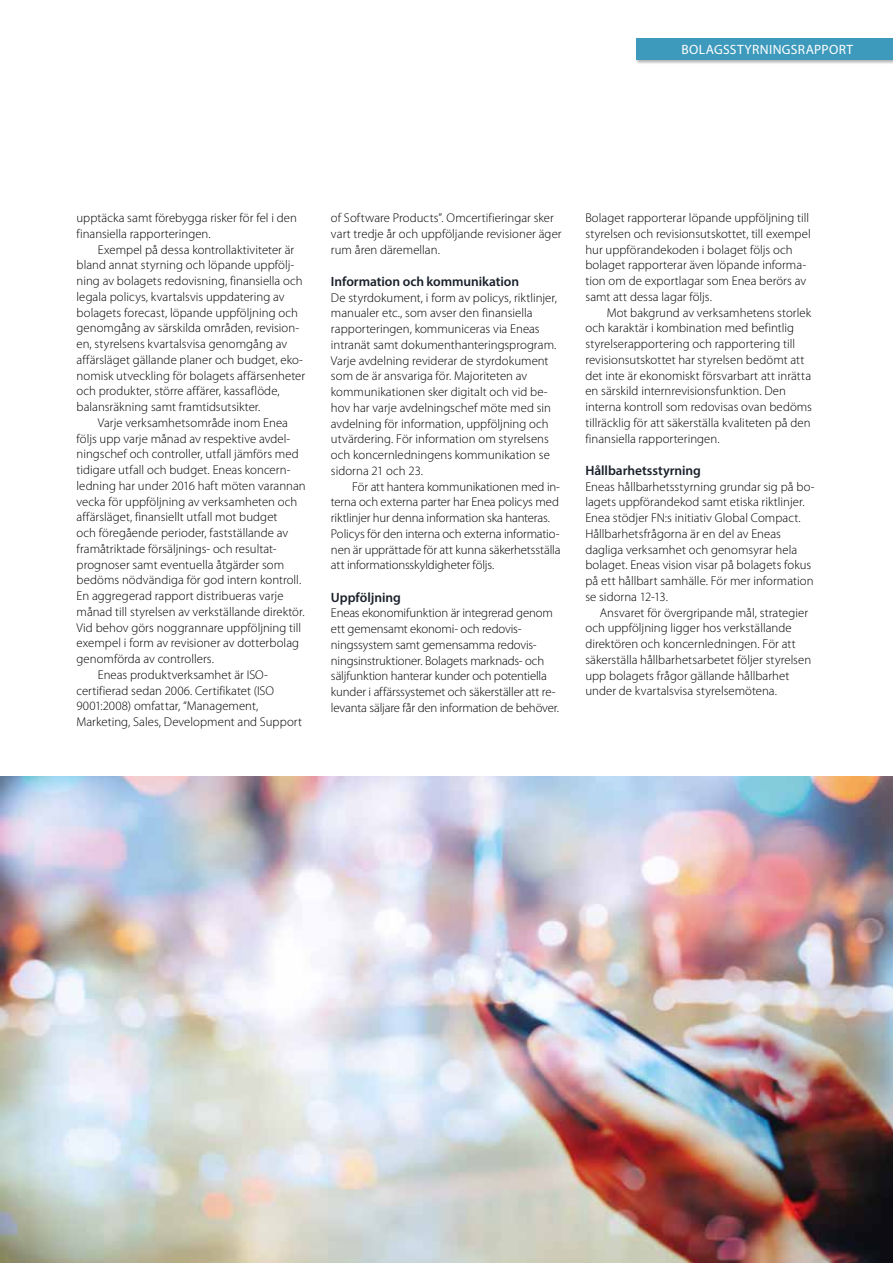
<style>
.page{position:relative;width:893px;height:1263px;background:#fff}
.page>*{position:absolute;margin:0;border:0;box-sizing:border-box;transform-origin:0 0}
.t1{font:600 13.5px "Myriad Pro";letter-spacing:-.005em;color:#1a202a}
.t2{font:13.5px "Myriad Pro";letter-spacing:.025em;color:#fff}
.t3{font:300 12.75px/15.8px "Myriad Pro";color:#000}
</style>
<div class="page">
<div style="left:636px;top:38px;width:257px;height:26px;background:#000;opacity:.29"></div>
<div style="left:636px;top:38px;width:257px;height:22px;background:#3e9abc"></div>
<img style="left:0;top:776px;width:893px;height:487px">
<p class="t2" style="left:681px;top:41px;width:173px">BOLAGSSTYRNINGSRAPPORT</p>
<p class="t3" style="left:77px;top:210px;width:222px">upptäcka samt förebygga risker för fel i den finansiella rapporteringen.</p>
<p class="t3" style="left:77px;top:242px;width:230px;text-indent:21px">Exempel på dessa kontrollaktiviteter är bland annat styrning och löpande uppfölj&shy;ning av bolagets redovisning, finansiella och legala policys, kvartalsvis uppdatering av bolagets forecast, löpande uppföljning och genomgång av särskilda områden, revision&shy;en, styrelsens kvartalsvisa genomgång av affärsläget gällande planer och budget, eko&shy;nomisk utveckling för bolagets affärsenheter och produkter, större affärer, kassaflöde, balansräkning samt framtidsutsikter.</p>
<p class="t3" style="left:98px;top:415px;width:192px">Varje verksamhetsområde inom Enea</p>
<p class="t3" style="left:77px;top:431px;width:215px">följs upp varje månad av respektive avdel-</p>
<p class="t3" style="left:77px;top:446px;width:224px">ningschef och controller, utfall jämförs med</p>
<p class="t3" style="left:77px;top:462px;width:215px">tidigare utfall och budget. Eneas koncern-</p>
<p class="t3" style="left:77px;top:478px;width:231px">ledning har under 2016 haft möten varannan</p>
<p class="t3" style="left:77px;top:494px;width:222px">vecka för uppföljning av verksamheten och</p>
<p class="t3" style="left:77px;top:509px;width:202px">affärsläget, finansiellt utfall mot budget</p>
<p class="t3" style="left:77px;top:525px;width:213px">och föregående perioder, fastställande av</p>
<p class="t3" style="left:77px;top:541px;width:202px">framåtriktade försäljnings- och resultat-</p>
<p class="t3" style="left:77px;top:557px;width:209px">prognoser samt eventuella åtgärder som</p>
<p class="t3" style="left:77px;top:572px;width:226px">bedöms nödvändiga för god intern kontroll.</p>
<p class="t3" style="left:77px;top:588px;width:209px">En aggregerad rapport distribueras varje</p>
<p class="t3" style="left:77px;top:604px;width:230px">månad till styrelsen av verkställande direktör.</p>
<p class="t3" style="left:77px;top:620px;width:226px">Vid behov görs noggrannare uppföljning till</p>
<p class="t3" style="left:77px;top:635px;width:224px">exempel i form av revisioner av dotterbolag</p>
<p class="t3" style="left:77px;top:651px;width:139px">genomförda av controllers.</p>
<p class="t3" style="left:98px;top:667px;width:172px">Eneas produktverksamhet är ISO-</p>
<p class="t3" style="left:77px;top:683px;width:199px">certifierad sedan 2006. Certifikatet (ISO</p>
<p class="t3" style="left:77px;top:698px;width:183px">9001:2008) omfattar, “Management,</p>
<p class="t3" style="left:77px;top:714px;width:227px">Marketing, Sales, Development and Support</p>
<p class="t3" style="left:331px;top:210px;width:232px">of Software Products”. Omcertifieringar sker vart tredje år och uppföljande revisioner äger rum åren däremellan.</p>
<p class="t1" style="left:331px;top:273px;width:190px">Information och kommunikation</p>
<p class="t3" style="left:331px;top:290px;width:227px">De styrdokument, i form av policys, riktlinjer, manualer etc., som avser den finansiella rapporteringen, kommuniceras via Eneas intranät samt dokumenthanteringsprogram.<br>Varje avdelning reviderar de styrdokument som de är ansvariga för. Majoriteten av kommunikationen sker digitalt och vid be&shy;hov har varje avdelningschef möte med sin avdelning för information, uppföljning och utvärdering. För information om styrelsens och koncernledningens kommunikation se sidorna 21 och 23.</p>
<p class="t3" style="left:331px;top:479px;width:231px;text-indent:21px">För att hantera kommunikationen med in&shy;terna och externa parter har Enea policys med riktlinjer hur denna information ska hanteras.<br>Policys för den interna och externa informatio&shy;nen är upprättade för att kunna säkerhetsställa att informationsskyldigheter följs.</p>
<p class="t1" style="left:331px;top:589px;width:71px">Uppföljning</p>
<p class="t3" style="left:331px;top:606px;width:230px">Eneas ekonomifunktion är integrerad genom ett gemensamt ekonomi- och redovis&shy;ningssystem samt gemensamma redovis&shy;ningsinstruktioner. Bolagets marknads- och säljfunktion hanterar kunder och potentiella kunder i affärssystemet och säkerställer att re&shy;levanta säljare får den information de behöver.</p>
<p class="t3" style="left:585px;top:210px;width:227px">Bolaget rapporterar löpande uppföljning till styrelsen och revisionsutskottet, till exempel hur uppförandekoden i bolaget följs och bolaget rapporterar även löpande informa&shy;tion om de exportlagar som Enea berörs av samt att dessa lagar följs.</p>
<p class="t3" style="left:585px;top:305px;width:228px;text-indent:21px">Mot bakgrund av verksamhetens storlek och karaktär i kombination med befintlig styrelserapportering och rapportering till revisionsutskottet har styrelsen bedömt att det inte är ekonomiskt försvarbart att inrätta en särskild internrevisionsfunktion. Den interna kontroll som redovisas ovan bedöms tillräcklig för att säkerställa kvaliteten på den finansiella rapporteringen.</p>
<p class="t1" style="left:585px;top:462px;width:117px">Hållbarhetsstyrning</p>
<p class="t3" style="left:585px;top:479px;width:231px">Eneas hållbarhetsstyrning grundar sig på bo&shy;lagets uppförandekod samt etiska riktlinjer.<br>Enea stödjer FN:s initiativ Global Compact.<br>Hållbarhetsfrågorna är en del av Eneas dagliga verksamhet och genomsyrar hela bolaget. Eneas vision visar på bolagets fokus på ett hållbart samhälle. För mer information se sidorna 12-13.</p>
<p class="t3" style="left:585px;top:605px;width:227px;text-indent:14px">Ansvaret för övergripande mål, strategier och uppföljning ligger hos verkställande direktören och koncernledningen. För att säkerställa hållbarhetsarbetet följer styrelsen upp bolagets frågor gällande hållbarhet under de kvartalsvisa styrelsemötena.</p>
</div>
